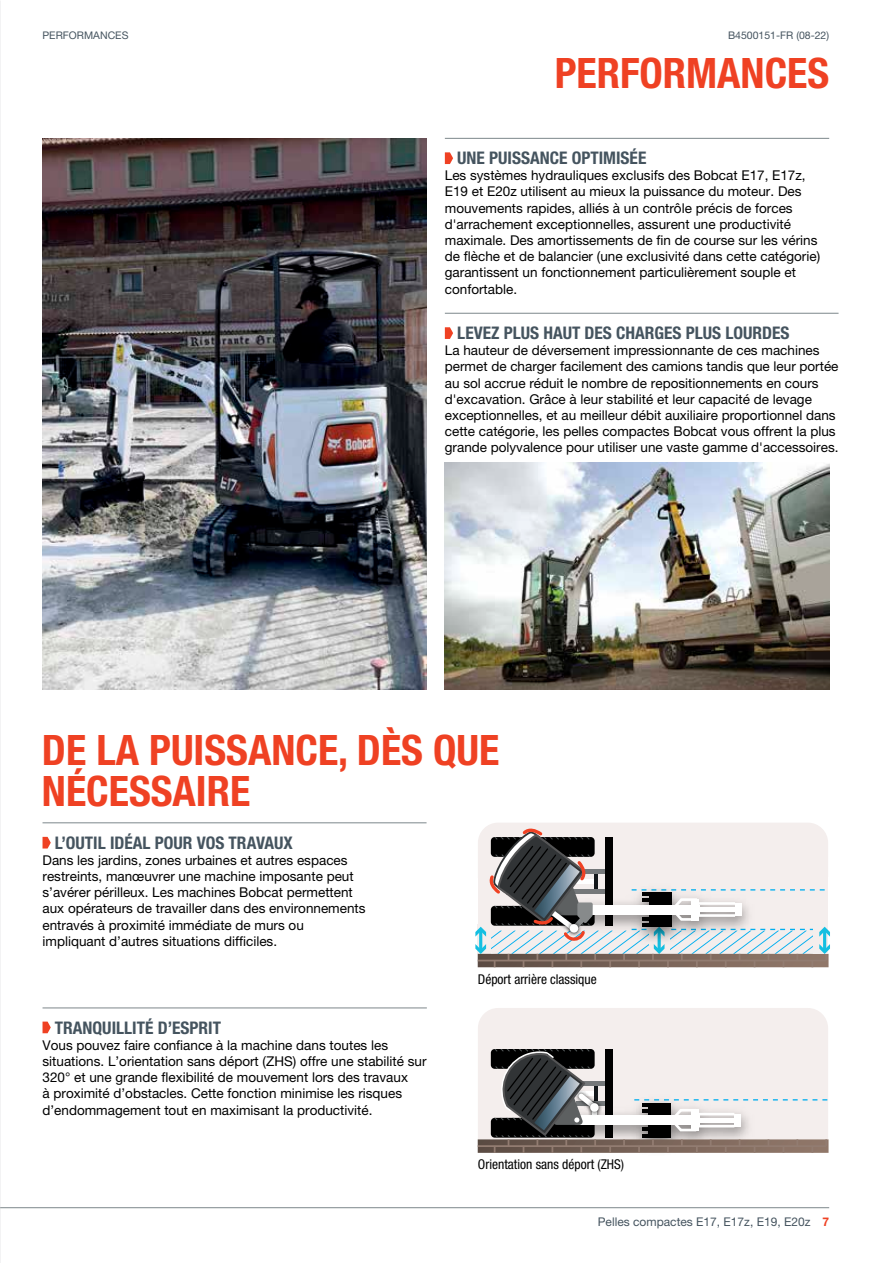
<style>
.page{position:relative;width:893px;height:1263px;background:#fff}
.page>*{position:absolute;margin:0;border:0;box-sizing:border-box;transform-origin:0 0}
.t1{font:700 condensed 42px/41.4px "Helvetica Neue LT Pro";color:#ef4123}
.t2{font:700 condensed 17.4px "Helvetica Neue LT Pro";color:#45545f}
.t3{font:13.5px/16.2px "Helvetica Neue LT Pro";color:#000}
.t4{font:condensed 13.5px "Helvetica Neue LT Pro";color:#000}
.t5{font:12px "Helvetica Neue LT Pro";color:#45545f}
.t6{font:10.5px "Helvetica Neue LT Pro";color:#45545f}
.s1{font-weight:700;color:#ef4123}
</style>
<div class="page">
<hr style="left:0;top:1207px;width:829px;height:1px;background:#7d878b">
<img style="left:0;top:0;width:1px;height:1263px">
<img style="left:43px;top:138px;width:383px;height:551px">
<img style="left:445px;top:462px;width:384px;height:227px">
<div style="left:478px;top:823px;width:350px;height:131px;background:#f4eeed;border-radius:20px"></div>
<svg style="left:475px;top:828px;width:355px;height:139px"></svg>
<div style="left:478px;top:1008px;width:350px;height:41px;background:#f4eeed"></div>
<svg style="left:478px;top:1049px;width:351px;height:104px;background:#b2adac"></svg>
<hr style="left:445px;top:313px;width:393px;height:1px;background:#7d878b">
<svg style="left:445px;top:327px;width:8px;height:12px"></svg>
<hr style="left:445px;top:138px;width:384px;height:1px;background:#7d878b">
<svg style="left:445px;top:152px;width:8px;height:12px"></svg>
<hr style="left:43px;top:822px;width:384px;height:1px;background:#7d878b">
<svg style="left:43px;top:837px;width:8px;height:11px"></svg>
<hr style="left:43px;top:1008px;width:384px;height:1px;background:#7d878b">
<svg style="left:43px;top:1021px;width:8px;height:12px"></svg>
<p class="t6" style="left:43px;top:29px;width:87px">PERFORMANCES</p>
<p class="t6" style="left:728px;top:29px;width:103px">B4500151-FR (08-22)</p>
<h1 class="t1" style="left:555px;top:52px;width:276px">PERFORMANCES</h1>
<p class="t2" style="left:457px;top:147px;width:191px">UNE PUISSANCE OPTIMISÉE</p>
<p class="t3" style="left:445px;top:167px;width:377px">Les systèmes hydrauliques exclusifs des Bobcat E17, E17z, E19 et E20z utilisent au mieux la puissance du moteur. Des mouvements rapides, alliés à un contrôle précis de forces d'arrachement exceptionnelles, assurent une productivité maximale. Des amortissements de fin de course sur les vérins de flèche et de balancier (une exclusivité dans cette catégorie) garantissent un fonctionnement particulièrement souple et confortable.</p>
<p class="t2" style="left:457px;top:322px;width:334px">LEVEZ PLUS HAUT DES CHARGES PLUS LOURDES</p>
<p class="t3" style="left:445px;top:342px;width:395px">La hauteur de déversement impressionnante de ces machines permet de charger facilement des camions tandis que leur portée au sol accrue réduit le nombre de repositionnements en cours d'excavation. Grâce à leur stabilité et leur capacité de levage exceptionnelles, et au meilleur débit auxiliaire proportionnel dans cette catégorie, les pelles compactes Bobcat vous offrent la plus grande polyvalence pour utiliser une vaste gamme d'accessoires.</p>
<h1 class="t1" style="left:42px;top:729px;width:459px">DE LA PUISSANCE, DÈS QUE<br>NÉCESSAIRE</h1>
<p class="t2" style="left:55px;top:832px;width:239px">L’OUTIL IDÉAL POUR VOS TRAVAUX</p>
<p class="t3" style="left:43px;top:852px;width:325px">Dans les jardins, zones urbaines et autres espaces restreints, manœuvrer une machine imposante peut s’avérer périlleux. Les machines Bobcat permettent aux opérateurs de travailler dans des environnements entravés à proximité immédiate de murs ou impliquant d’autres situations difficiles.</p>
<p class="t2" style="left:55px;top:1017px;width:168px">TRANQUILLITÉ D’ESPRIT</p>
<p class="t3" style="left:43px;top:1037px;width:386px">Vous pouvez faire confiance à la machine dans toutes les situations. L’orientation sans déport (ZHS) offre une stabilité sur 320° et une grande flexibilité de mouvement lors des travaux<br>à proximité d’obstacles. Cette fonction minimise les risques d’endommagement tout en maximisant la productivité.</p>
<p class="t4" style="left:478px;top:971px;width:120px">Déport arrière classique</p>
<p class="t4" style="left:478px;top:1156px;width:148px">Orientation sans déport (ZHS)</p>
<p class="t5" style="left:598px;top:1214px;width:233px">Pelles compactes E17, E17z, E19, E20z <span class="s1">7</span></p>
</div>
